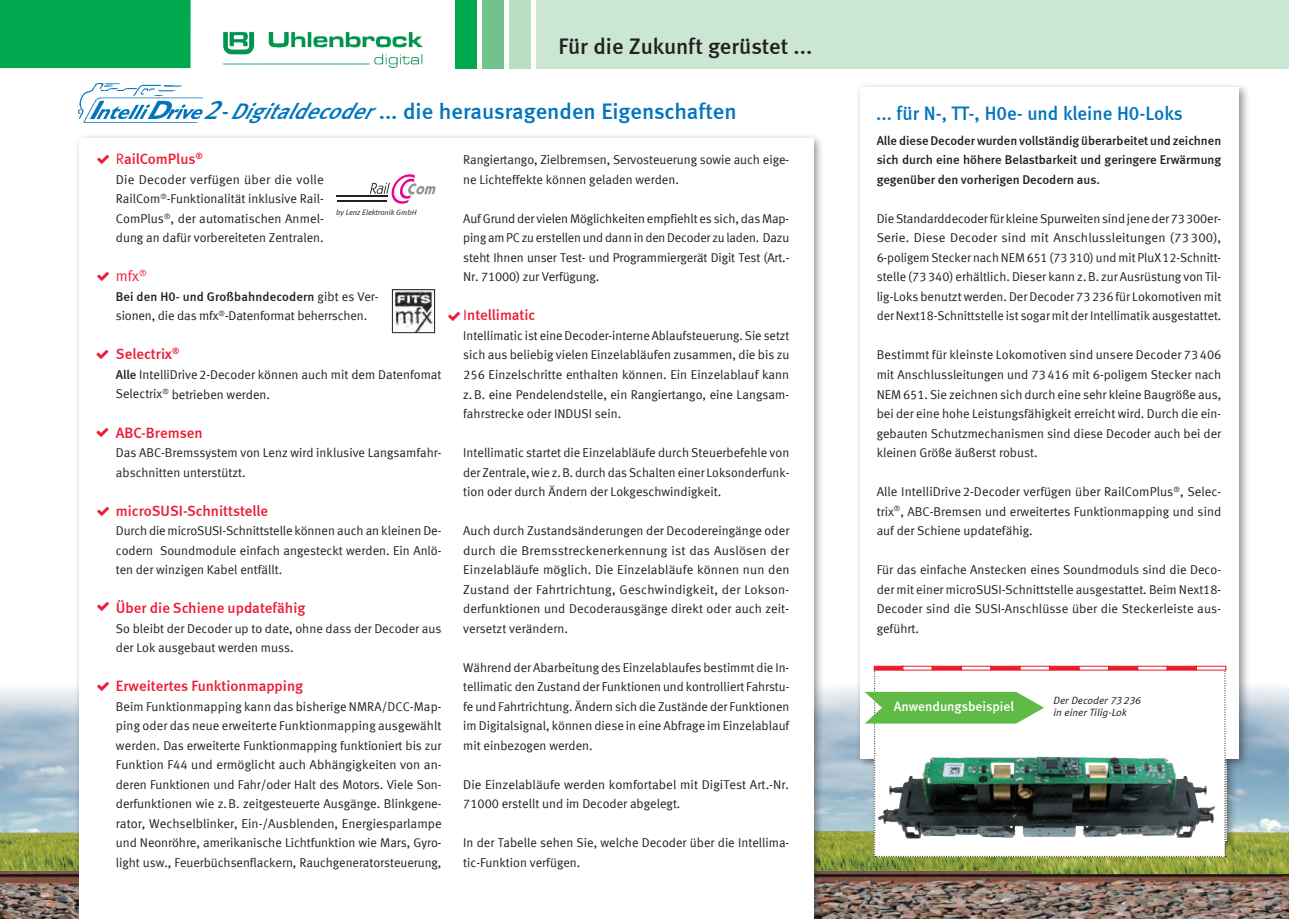
<style>
.page{position:relative;width:1289px;height:919px;background:#fff}
.page>*{position:absolute;margin:0;border:0;box-sizing:border-box;transform-origin:0 0}
.t1{font:22.5px "Meta Medium LF";color:#0075bd}
.t2{font:22.5px "Meta Medium LF";color:#231f20}
.t3{font:19.5px "Meta Medium LF";color:#0075bd}
.t4{font:15px "Meta Medium LF";color:#ed1a33}
.t5{font:15px "Meta Normal LF";color:#ed1a33}
.t6{font:13.5px "Meta Medium LF";color:#fff}
.t7{font:12.75px/19.5px "Meta Normal LF";color:#231f20;text-align:justify}
.t8{font:12.75px/19.5px "Meta Medium LF";color:#231f20;text-align:justify}
.t9{font:italic 10.5px/12.6px "Meta Normal LF";color:#231f20}
.t10{font:italic 7.8px "Meta Normal LF";color:#231f20}
.s1{font-style:italic;font-size:27px}
.s2{font-style:italic}
.s3{font-family:"Meta Normal LF"}
.s4{font-family:"Meta Medium LF"}
</style>
<div class="page">
<img style="left:223px;top:32px;width:200px;height:35px">
<div style="left:455px;top:0;width:22px;height:68px;background:#00a94e"></div>
<div style="left:482px;top:0;width:21px;height:68px;background:#6fc38b"></div>
<div style="left:509px;top:0;width:21px;height:68px;background:#b8dec0"></div>
<div style="left:536px;top:0;width:740px;height:68px;background:#cbe6d3"></div>
<div style="left:0;top:0;width:190px;height:68px;background:#00a94e"></div>
<div style="left:1276px;top:0;width:12px;height:68px;background:#cbe6d3"></div>
<img style="left:824px;top:687px;width:40px;height:164px">
<img style="left:0;top:688px;width:74px;height:163px">
<img style="left:1281px;top:873px;width:7px;height:45px">
<img style="left:824px;top:851px;width:457px;height:67px">
<img style="left:0;top:851px;width:74px;height:67px">
<div style="left:74px;top:133px;width:750px;height:785px;background:#231f20;opacity:.5"></div>
<div style="left:80px;top:138px;width:733px;height:780px;background:#fff"></div>
<img style="left:1031px;top:686px;width:257px;height:187px">
<div style="left:855px;top:82px;width:394px;height:688px;background:#231f20;opacity:.5"></div>
<div style="left:860px;top:87px;width:378px;height:671px;background:#fff"></div>
<img style="left:78px;top:84px;width:124px;height:39px">
<hr style="left:337px;top:196px;width:51px;height:1px;background:#231f20">
<hr style="left:337px;top:200px;width:49px;height:1px;background:#231f20">
<svg style="left:370px;top:174px;width:65px;height:30px"></svg>
<svg style="left:864px;top:665px;width:363px;height:191px"></svg>
<img style="left:874px;top:750px;width:346px;height:101px">
<svg style="left:874px;top:666px;width:28px;height:4px"></svg>
<svg style="left:902px;top:666px;width:30px;height:4px"></svg>
<svg style="left:932px;top:666px;width:29px;height:4px"></svg>
<svg style="left:961px;top:666px;width:29px;height:4px"></svg>
<svg style="left:990px;top:666px;width:29px;height:4px"></svg>
<svg style="left:1019px;top:666px;width:30px;height:4px"></svg>
<svg style="left:1049px;top:666px;width:29px;height:4px"></svg>
<svg style="left:1078px;top:666px;width:30px;height:4px"></svg>
<svg style="left:1108px;top:666px;width:29px;height:4px"></svg>
<svg style="left:1137px;top:666px;width:29px;height:4px"></svg>
<svg style="left:1166px;top:666px;width:30px;height:4px"></svg>
<svg style="left:1196px;top:666px;width:29px;height:4px"></svg>
<img style="left:394px;top:291px;width:39px;height:40px">
<div style="left:392px;top:289px;width:43px;height:44px;border:1px solid #231f20"></div>
<h1 class="t2" style="left:558px;top:33px;width:255px">Für die Zukunft gerüstet ...</h1>
<h1 class="t1" style="left:202px;top:98px;width:535px"><span class="s1">2</span>- <span class="s2">Digitaldecoder</span>... die herausragenden Eigenschaften</h1>
<p class="t4" style="left:116px;top:150px;width:88px"><span class="s3">R</span>ailComPlus<sup>®</sup></p>
<p class="t7" style="left:116px;top:169px;width:209px">Die Decoder verfügen über die volle RailCom<sup>®</sup>-Funktionalität inklusive Rail-ComPlus<sup>®</sup>, der automatischen Anmel&shy;dung an dafür vorbereiteten Zentralen.</p>
<p class="t5" style="left:116px;top:267px;width:32px">mfx<sup>®</sup></p>
<p class="t8" style="left:116px;top:286px;width:263px">Bei den H0- und Großbahndecodern <span class="s3">gibt es Ver-</span></p>
<p class="t7" style="left:116px;top:306px;width:253px">sionen, die das mfx<sup>®</sup>-Datenformat beherrschen.</p>
<p class="t4" style="left:116px;top:345px;width:65px">Selectrix<sup>®</sup></p>
<p class="t7" style="left:116px;top:364px;width:327px"><span class="s4">Alle</span> IntelliDrive2-Decoder können auch mit dem Datenfomat<br>Selectrix<sup>®</sup> betrieben werden.</p>
<p class="t4" style="left:116px;top:423px;width:88px">ABC-Bremsen</p>
<p class="t7" style="left:116px;top:442px;width:327px">Das ABC-Bremssystem von Lenz wird inklusive Langsamfahr&shy;abschnitten unterstützt.</p>
<p class="t4" style="left:116px;top:501px;width:154px">microSUSI-Schnittstelle</p>
<p class="t7" style="left:116px;top:520px;width:327px">Durch die microSUSI-Schnittstelle können auch an kleinen De&shy;codern Soundmodule einfach angesteckt werden. Ein Anlö&shy;ten der winzigen Kabel entfällt.</p>
<p class="t4" style="left:116px;top:599px;width:191px">Über die Schiene updatefähig</p>
<p class="t7" style="left:116px;top:618px;width:327px">So bleibt der Decoder up to date, ohne dass der Decoder aus der Lok ausgebaut werden muss.</p>
<p class="t4" style="left:116px;top:677px;width:189px">Erweitertes Funktionmapping</p>
<p class="t7" style="left:116px;top:696px;width:327px">Beim Funktionmapping kann das bisherige NMRA/DCC-Map&shy;ping oder das neue erweiterte Funktionmapping ausgewählt werden. Das erweiterte Funktionmapping funktioniert bis zur Funktion F44 und ermöglicht auch Abhängigkeiten von an&shy;deren Funktionen und Fahr/oder Halt des Motors. Viele Son&shy;derfunktionen wie z.B. zeitgesteuerte Ausgänge. Blinkgene&shy;rator, Wechselblinker, Ein-/Ausblenden, Energiesparlampe und Neonröhre, amerikanische Lichtfunktion wie Mars, Gyro&shy;light usw., Feuerbüchsenflackern, Rauchgeneratorsteuerung,</p>
<p class="t10" style="left:336px;top:208px;width:82px">by Lenz Elektronik GmbH</p>
<p class="t7" style="left:463px;top:150px;width:327px">Rangiertango, Zielbremsen, Servosteuerung sowie auch eige&shy;ne Lichteffekte können geladen werden.</p>
<p class="t7" style="left:463px;top:208px;width:327px">Auf Grund der vielen Möglichkeiten empfiehlt es sich, das Map&shy;ping am PC zu erstellen und dann in den Decoder zu laden. Dazu steht Ihnen unser Test- und Programmiergerät Digit Test (Art.- Nr. 71000) zur Verfügung.</p>
<p class="t4" style="left:463px;top:306px;width:74px"><span class="s3">I</span>ntellimatic</p>
<p class="t7" style="left:463px;top:325px;width:327px">Intellimatic ist eine Decoder-interne Ablaufsteuerung. Sie setzt sich aus beliebig vielen Einzelabläufen zusammen, die bis zu 256 Einzelschritte enthalten können. Ein Einzelablauf kann z.B. eine Pendelendstelle, ein Rangiertango, eine Langsam&shy;fahrstrecke oder INDUSI sein.</p>
<p class="t7" style="left:463px;top:442px;width:327px">Intellimatic startet die Einzelabläufe durch Steuerbefehle von der Zentrale, wie z.B. durch das Schalten einer Loksonderfunk&shy;tion oder durch Ändern der Lokgeschwindigkeit.</p>
<p class="t7" style="left:463px;top:520px;width:328px">Auch durch Zustandsänderungen der Decodereingänge oder durch die Bremsstreckenerkennung ist das Auslösen der Einzelabläufe möglich. Die Einzelabläufe können nun den Zustand der Fahrtrichtung, Geschwindigkeit, der Lokson&shy;derfunktionen und Decoderausgänge direkt oder auch zeit&shy;versetzt verändern.</p>
<p class="t7" style="left:463px;top:657px;width:327px">Während der Abarbeitung des Einzelablaufes bestimmt die In&shy;tellimatic den Zustand der Funktionen und kontrolliert Fahrstu&shy;fe und Fahrtrichtung. Ändern sich die Zustände der Funktionen im Digitalsignal, können diese in eine Abfrage im Einzelablauf mit einbezogen werden.</p>
<p class="t7" style="left:463px;top:774px;width:327px">Die Einzelabläufe werden komfortabel mit DigiTest Art.-Nr.<br>71000 erstellt und im Decoder abgelegt.</p>
<p class="t7" style="left:463px;top:832px;width:327px">In der Tabelle sehen Sie, welche Decoder über die Intellima&shy;tic-Funktion verfügen.</p>
<h2 class="t3" style="left:876px;top:102px;width:308px">... für N-, TT-, H0e- und kleine H0-Loks</h2>
<p class="t8" style="left:876px;top:130px;width:346px">Alle diese Decoder wurden vollständig überarbeitet und zeichnen sich durch eine höhere Belastbarkeit und geringere Erwärmung gegenüber den vorherigen Decodern aus.</p>
<p class="t7" style="left:876px;top:208px;width:346px">Die Standarddecoder für kleine Spurweiten sind jene der 73300er-Serie. Diese Decoder sind mit Anschlussleitungen (73300), 6-poligem Stecker nach NEM651 (73310) und mit PluX12-Schnitt&shy;stelle (73340) erhältlich. Dieser kann z.B. zur Ausrüstung von Til&shy;lig-Loks benutzt werden. Der Decoder 73236 für Lokomotiven mit der Next18-Schnittstelle ist sogar mit der Intellimatik ausgestattet.</p>
<p class="t7" style="left:876px;top:345px;width:346px">Bestimmt für kleinste Lokomotiven sind unsere Decoder 73406 mit Anschlussleitungen und 73416 mit 6-poligem Stecker nach NEM651. Sie zeichnen sich durch eine sehr kleine Baugröße aus, bei der eine hohe Leistungsfähigkeit erreicht wird. Durch die ein&shy;gebauten Schutzmechanismen sind diese Decoder auch bei der kleinen Größe äußerst robust.</p>
<p class="t7" style="left:876px;top:481px;width:346px">Alle IntelliDrive2-Decoder verfügen über RailComPlus<sup>®</sup>, Selec&shy;trix<sup>®</sup>, ABC-Bremsen und erweitertes Funktionmapping und sind auf der Schiene updatefähig.</p>
<p class="t7" style="left:876px;top:559px;width:346px">Für das einfache Anstecken eines Soundmoduls sind die Deco&shy;der mit einer microSUSI-Schnittstelle ausgestattet. Beim Next18- Decoder sind die SUSI-Anschlüsse über die Steckerleiste aus&shy;geführt.</p>
<p class="t6" style="left:893px;top:698px;width:122px">Anwendungsbeispiel</p>
<p class="t9" style="left:1053px;top:693px;width:89px">Der Decoder 73236 in einer Tilig-Lok</p>
</div>
